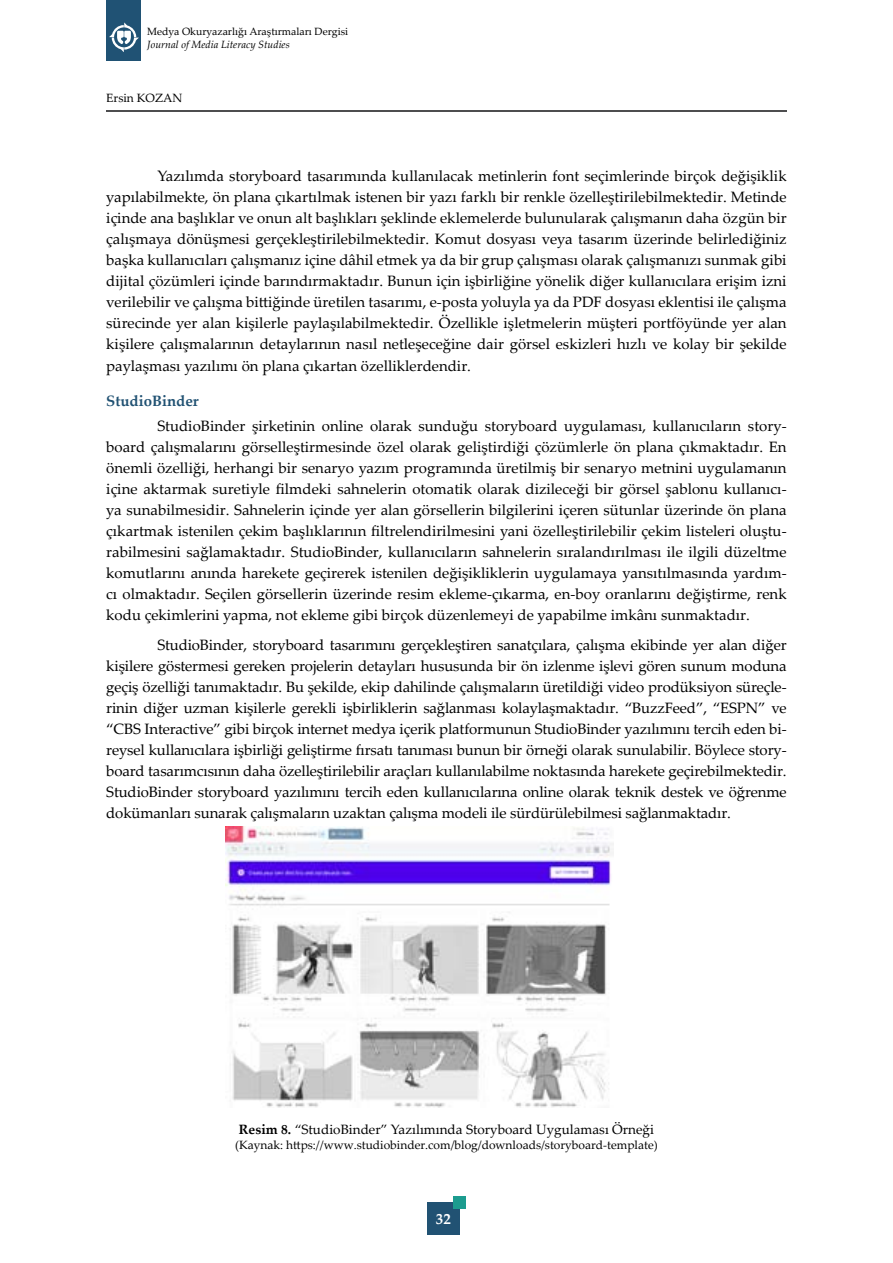
<style>
.page{position:relative;width:893px;height:1263px;background:#fff}
.page>*{position:absolute;margin:0;border:0;box-sizing:border-box;transform-origin:0 0}
.t1{font:15px/21px "Palatino Linotype";color:#000;text-align:justify}
.t2{font:700 15px "Palatino Linotype";color:#215273}
.t3{font:700 15px "Palatino Linotype";color:#fff}
.t4{font:13.5px "Palatino Linotype";color:#000}
.t5{font:12px "Palatino Linotype";color:#000}
.t6{font:10.5px "Palatino Linotype";color:#000}
.t7{font:italic 10.5px "Palatino Linotype";color:#000}
.s1{font-weight:700}
</style>
<div class="page">
<hr style="left:106px;top:111px;width:681px;height:1px;background:#4d4d4f">
<div style="left:427px;top:1202px;width:32px;height:32px;background:#215273"></div>
<div style="left:453px;top:1196px;width:13px;height:12px;background:#1c9c8f"></div>
<div style="left:106px;top:0;width:35px;height:60px;background:#205274"></div>
<svg style="left:109px;top:23px;width:30px;height:29px"></svg>
<img style="left:225px;top:827px;width:388px;height:280px">
<p class="t6" style="left:147px;top:24px;width:203px">Medya Okuryazarlığı Araştırmaları Dergisi</p>
<p class="t7" style="left:147px;top:37px;width:144px">Journal of Media Literacy Studies</p>
<p class="t5" style="left:106px;top:89px;width:78px">Ersin KOZAN</p>
<p class="t1" style="left:106px;top:165px;width:682px;text-indent:51px">Yazılımda storyboard tasarımında kullanılacak metinlerin font seçimlerinde birçok değişiklik yapılabilmekte, ön plana çıkartılmak istenen bir yazı farklı bir renkle özelleştirilebilmektedir. Metinde içinde ana başlıklar ve onun alt başlıkları şeklinde eklemelerde bulunularak çalışmanın daha özgün bir çalışmaya dönüşmesi gerçekleştirilebilmektedir. Komut dosyası veya tasarım üzerinde belirlediğiniz başka kullanıcıları çalışmanız içine dâhil etmek ya da bir grup çalışması olarak çalışmanızı sunmak gibi dijital çözümleri içinde barındırmaktadır. Bunun için işbirliğine yönelik diğer kullanıcılara erişim izni verilebilir ve çalışma bittiğinde üretilen tasarımı, e-posta yoluyla ya da PDF dosyası eklentisi ile çalışma sürecinde yer alan kişilerle paylaşılabilmektedir. Özellikle işletmelerin müşteri portföyünde yer alan kişilere çalışmalarının detaylarının nasıl netleşeceğine dair görsel eskizleri hızlı ve kolay bir şekilde paylaşması yazılımı ön plana çıkartan özelliklerdendir.</p>
<p class="t2" style="left:106px;top:390px;width:94px">StudioBinder</p>
<p class="t1" style="left:106px;top:415px;width:682px;text-indent:51px">StudioBinder şirketinin online olarak sunduğu storyboard uygulaması, kullanıcıların story&shy;board çalışmalarını görselleştirmesinde özel olarak geliştirdiği çözümlerle ön plana çıkmaktadır. En önemli özelliği, herhangi bir senaryo yazım programında üretilmiş bir senaryo metnini uygulamanın içine aktarmak suretiyle filmdeki sahnelerin otomatik olarak dizileceği bir görsel şablonu kullanıcı&shy;ya sunabilmesidir. Sahnelerin içinde yer alan görsellerin bilgilerini içeren sütunlar üzerinde ön plana çıkartmak istenilen çekim başlıklarının filtrelendirilmesini yani özelleştirilebilir çekim listeleri oluştu&shy;rabilmesini sağlamaktadır. StudioBinder, kullanıcıların sahnelerin sıralandırılması ile ilgili düzeltme komutlarını anında harekete geçirerek istenilen değişikliklerin uygulamaya yansıtılmasında yardım&shy;cı olmaktadır. Seçilen görsellerin üzerinde resim ekleme-çıkarma, en-boy oranlarını değiştirme, renk kodu çekimlerini yapma, not ekleme gibi birçok düzenlemeyi de yapabilme imkânı sunmaktadır.</p>
<p class="t1" style="left:106px;top:633px;width:682px;text-indent:51px">StudioBinder, storyboard tasarımını gerçekleştiren sanatçılara, çalışma ekibinde yer alan diğer kişilere göstermesi gereken projelerin detayları hususunda bir ön izlenme işlevi gören sunum moduna geçiş özelliği tanımaktadır. Bu şekilde, ekip dahilinde çalışmaların üretildiği video prodüksiyon süreçle&shy;rinin diğer uzman kişilerle gerekli işbirliklerin sağlanması kolaylaşmaktadır. “BuzzFeed”, “ESPN” ve “CBS Interactive” gibi birçok internet medya içerik platformunun StudioBinder yazılımını tercih eden bi&shy;reysel kullanıcılara işbirliği geliştirme fırsatı tanıması bunun bir örneği olarak sunulabilir. Böylece story&shy;board tasarımcısının daha özelleştirilebilir araçları kullanılabilme noktasında harekete geçirebilmektedir.<br>StudioBinder storyboard yazılımını tercih eden kullanıcılarına online olarak teknik destek ve öğrenme dokümanları sunarak çalışmaların uzaktan çalışma modeli ile sürdürülebilmesi sağlanmaktadır.</p>
<p class="t4" style="left:239px;top:1120px;width:417px"><span class="s1">Resim 8.</span> “StudioBinder” Yazılımında Storyboard Uygulaması Örneği</p>
<p class="t5" style="left:235px;top:1136px;width:424px">(Kaynak: https://www.studiobinder.com/blog/downloads/storyboard-template)</p>
<p class="t3" style="left:436px;top:1208px;width:16px">32</p>
</div>
